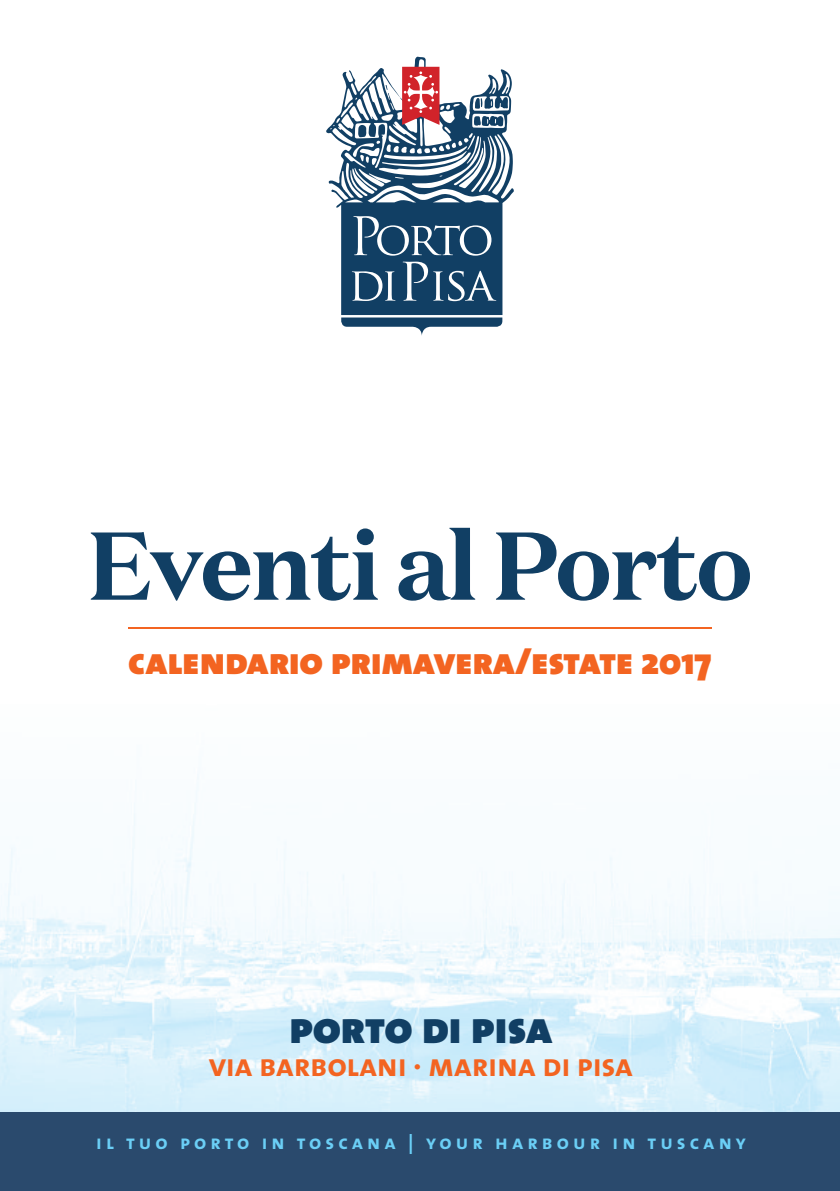
<style>
.page{position:relative;width:840px;height:1191px;background:#fff}
.page>*{position:absolute;margin:0;border:0;box-sizing:border-box;transform-origin:0 0}
.t1{font:700 96px "Domaine Text";letter-spacing:-.03em;color:#113f64}
.t2{font:45.6px "The Sans Black Caps";letter-spacing:-.01em;color:#113f64}
.t3{font:38px "The Sans Black Caps";letter-spacing:-.01em;color:#f36421}
.t4{font:32px "The Sans Bold Caps";letter-spacing:-.01em;color:#f36421}
.t5{font:20px "The Sans Bold Caps";letter-spacing:.2em;color:#6bcff6}
.s1{font-family:"The Sans";font-weight:900}
</style>
<div class="page">
<svg style="left:326px;top:57px;width:188px;height:279px;fill:#113f64"></svg>
<svg style="left:327px;top:58px;width:184px;height:147px"></svg>
<svg style="left:351px;top:262px;width:145px;height:39px;background:#406582"></svg>
<svg style="left:353px;top:216px;width:138px;height:40px"></svg>
<div style="left:0;top:1111px;width:839px;height:80px;background:#2a4a6d"></div>
<img style="left:0;top:774px;width:839px;height:337px">
<hr style="left:128px;top:627px;width:583px;height:1px;background:#f36421">
<h1 class="t1" style="left:87px;top:503px;width:667px">Eventi al Porto</h1>
<h3 class="t3" style="left:128px;top:628px;width:584px">calendario primavera/estate <span class="s1">2017</span></h3>
<h2 class="t2" style="left:289px;top:989px;width:265px">porto di pisa</h2>
<h3 class="t4" style="left:208px;top:1038px;width:426px">via barbolani · marina di pisa</h3>
<p class="t5" style="left:96px;top:1125px;width:650px">il tuo porto in toscana | your harbour in tuscany</p>
</div>
